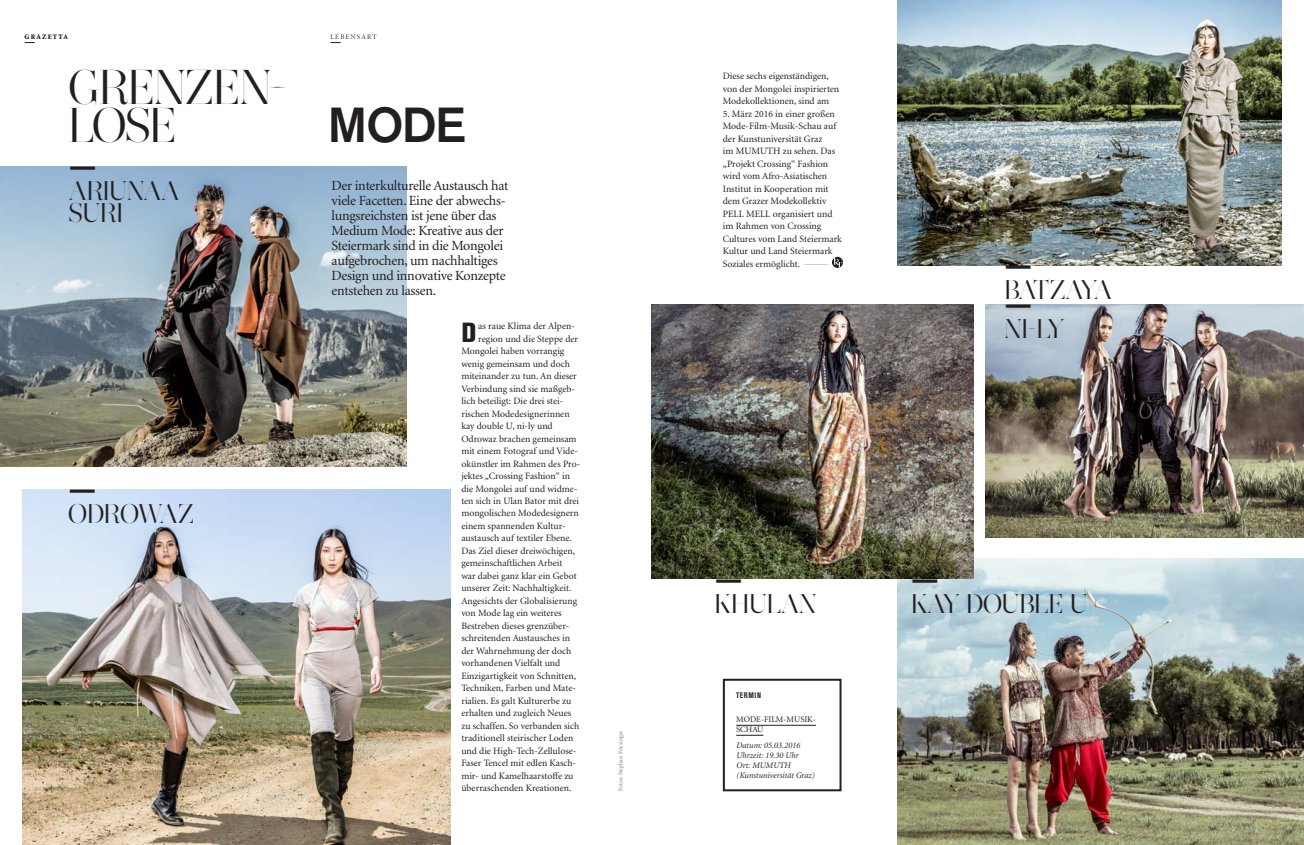
<style>
.page{position:relative;width:1304px;height:845px;background:#fff}
.page>*{position:absolute;margin:0;border:0;box-sizing:border-box;transform-origin:0 0}
.t1{font:48.7px/38.3px "Narziss Drops";letter-spacing:-.02em;color:#231f20}
.t2{font:500 48.7px "Akzidenz Grotesk BE";color:#231f20}
.t3{font:800 condensed 27.4px "Akzidenz Grotesk BE";color:#231f20}
.t4{font:27px/22px "Narziss";letter-spacing:-.01em;color:#231f20}
.t5{font:14px/15px "Minion";letter-spacing:-.02em;color:#231f20}
.t6{font:9.7px/12.5px "Minion";color:#231f20}
.t7{font:italic 8.5px/10px "Minion";color:#231f20}
.t8{font:8.5px "Minion";color:#231f20}
.t9{font:700 condensed 8px "Akzidenz Grotesk BE";letter-spacing:.09em;color:#231f20}
.t10{font:7px "Minion Display";letter-spacing:.17em;color:#231f20}
.t11{font:900 7px "Minion";letter-spacing:.17em;color:#231f20}
.t12{font:6px "Minion";color:#808285}
.s1{font-family:"Helvetica Neue LT Std";font-weight:200;font-stretch:expanded}
</style>
<div class="page">
<img style="left:898px;top:0;width:383px;height:266px">
<img style="left:898px;top:559px;width:406px;height:286px">
<img style="left:652px;top:304px;width:322px;height:275px">
<img style="left:23px;top:489px;width:427px;height:356px">
<img style="left:0;top:167px;width:406px;height:299px">
<img style="left:985px;top:304px;width:319px;height:233px">
<hr style="left:736px;top:725px;width:80px;height:1px;background:#231f20">
<svg style="left:736px;top:735px;width:27px;height:1px"></svg>
<div style="left:723px;top:679px;width:118px;height:112px;border:2px solid #231f20"></div>
<svg style="left:833px;top:258px;width:9px;height:9px"></svg>
<div style="left:831px;top:256px;width:13px;height:13px;border:1px solid #fff;border-radius:50%"></div>
<p class="t11" style="left:25px;top:34px;width:45px">GRAZETTA</p>
<p class="t10" style="left:330px;top:34px;width:48px">LEBENSART</p>
<h1 class="t1" style="left:69px;top:66px;width:220px">GRENZEN-<br>LOSE</h1>
<h1 class="t2" style="left:328px;top:95px;width:139px">MODE</h1>
<h3 class="t4" style="left:68px;top:179px;width:95px"><sup>–</sup>ARIUNAA<br>SURI</h3>
<h3 class="t4" style="left:68px;top:502px;width:128px"><sup>–</sup>ODROWAZ</h3>
<p class="t5" style="left:332px;top:178px;width:178px">Der interkulturelle Austausch hat viele Facetten. Eine der abwechs&shy;lungsreichsten ist jene über das<br>Medium Mode: Kreative aus der<br>Steiermark sind in die Mongolei aufgebrochen, um nachhaltiges<br>Design und innovative Konzepte entstehen zu lassen.</p>
<h2 class="t3" style="left:461px;top:316px;width:16px">D</h2>
<p class="t6" style="left:478px;top:320px;width:98px">as raue Klima der Alpen-</p>
<p class="t6" style="left:478px;top:333px;width:101px">region und die Steppe der</p>
<p class="t6" style="left:461px;top:345px;width:105px">Mongolei haben vorrangig</p>
<p class="t6" style="left:461px;top:358px;width:110px">wenig gemeinsam und doch</p>
<p class="t6" style="left:461px;top:370px;width:117px">miteinander zu tun. An dieser</p>
<p class="t6" style="left:461px;top:382px;width:115px">Verbindung sind sie maßgeb-</p>
<p class="t6" style="left:461px;top:395px;width:103px">lich beteiligt: Die drei stei-</p>
<p class="t6" style="left:461px;top:407px;width:110px">rischen Modedesignerinnen</p>
<p class="t6" style="left:461px;top:420px;width:93px">kay double U, ni-ly und</p>
<p class="t6" style="left:461px;top:432px;width:117px">Odrowaz brachen gemeinsam</p>
<p class="t6" style="left:461px;top:445px;width:118px">mit einem Fotograf und Vide-</p>
<p class="t6" style="left:461px;top:457px;width:120px">okünstler im Rahmen des Pro-</p>
<p class="t6" style="left:461px;top:470px;width:110px">jektes „Crossing Fashion“ in</p>
<p class="t6" style="left:461px;top:482px;width:118px">die Mongolei auf und widme-</p>
<p class="t6" style="left:461px;top:495px;width:119px">ten sich in Ulan Bator mit drei</p>
<p class="t6" style="left:461px;top:507px;width:119px">mongolischen Modedesignern</p>
<p class="t6" style="left:461px;top:520px;width:106px">einem spannenden Kultur-</p>
<p class="t6" style="left:461px;top:532px;width:112px">austausch auf textiler Ebene.</p>
<p class="t6" style="left:461px;top:545px;width:115px">Das Ziel dieser dreiwöchigen,</p>
<p class="t6" style="left:461px;top:557px;width:103px">gemeinschaftlichen Arbeit</p>
<p class="t6" style="left:461px;top:570px;width:117px">war dabei ganz klar ein Gebot</p>
<p class="t6" style="left:461px;top:582px;width:111px">unserer Zeit: Nachhaltigkeit.</p>
<p class="t6" style="left:461px;top:595px;width:117px">Angesichts der Globalisierung</p>
<p class="t6" style="left:461px;top:607px;width:102px">von Mode lag ein weiteres</p>
<p class="t6" style="left:461px;top:620px;width:109px">Bestreben dieses grenzüber-</p>
<p class="t6" style="left:461px;top:632px;width:110px">schreitenden Austausches in</p>
<p class="t6" style="left:461px;top:645px;width:111px">der Wahrnehmung der doch</p>
<p class="t6" style="left:461px;top:657px;width:100px">vorhandenen Vielfalt und</p>
<p class="t6" style="left:461px;top:670px;width:116px">Einzigartigkeit von Schnitten,</p>
<p class="t6" style="left:461px;top:682px;width:116px">Techniken, Farben und Mate-</p>
<p class="t6" style="left:461px;top:695px;width:111px">rialien. Es galt Kulturerbe zu</p>
<p class="t6" style="left:461px;top:707px;width:111px">erhalten und zugleich Neues</p>
<p class="t6" style="left:461px;top:720px;width:119px">zu schaffen. So verbanden sich</p>
<p class="t6" style="left:461px;top:732px;width:114px">traditionell steirischer Loden</p>
<p class="t6" style="left:461px;top:745px;width:117px">und die High-Tech-Zellulose-</p>
<p class="t6" style="left:461px;top:757px;width:116px">Faser Tencel mit edlen Kasch-</p>
<p class="t6" style="left:461px;top:769px;width:114px">mir- und Kamelhaarstoffe zu</p>
<p class="t6" style="left:461px;top:782px;width:111px">überraschenden Kreationen.</p>
<p class="t12" style="left:618px;top:791px;width:62px;rotate:-90deg">Fotos: Stephan Friesinger</p>
<p class="t6" style="left:723px;top:70px;width:118px">Diese sechs eigenständigen, von der Mongolei inspirierten<br>Modekollektionen, sind am</p>
<p class="t6" style="left:723px;top:108px;width:121px">5. März 2016 in einer großen<br>Mode-Film-Musik-Schau auf der Kunstuniversität Graz<br>im MUMUTH zu sehen. Das „Projekt Crossing“ Fashion wird vom Afro-Asiatischen<br>Institut in Kooperation mit dem Grazer Modekollektiv<br>PELL MELL organisiert und im Rahmen von Crossing<br>Cultures vom Land Steiermark<br>Kultur und Land Steiermark<br>Soziales ermöglicht. <span class="s1">–</span></p>
<h3 class="t4" style="left:1004px;top:278px;width:110px"><sup>–</sup>BATZAYA</h3>
<h3 class="t4" style="left:1004px;top:317px;width:62px"><sup>–</sup>NI-LY</h3>
<h3 class="t4" style="left:714px;top:591px;width:104px"><sup>–</sup>KHULAN</h3>
<p class="t9" style="left:736px;top:691px;width:26px">TERMIN</p>
<p class="t8" style="left:736px;top:715px;width:15px">Mode</p>
<p class="t8" style="left:761px;top:715px;width:39px">-Film-Musik</p>
<p class="t8" style="left:813px;top:715px;width:5px">-</p>
<p class="t8" style="left:736px;top:725px;width:11px">Schau</p>
<p class="t7" style="left:736px;top:740px;width:80px">Datum: 05.03.2016<br>Uhrzeit: 19.30 Uhr<br>Ort: MUMUTH (Kunstuniversität Graz)</p>
<h3 class="t4" style="left:911px;top:591px;width:178px"><sup>–</sup>KAY DOUBLE U</h3>
</div>
